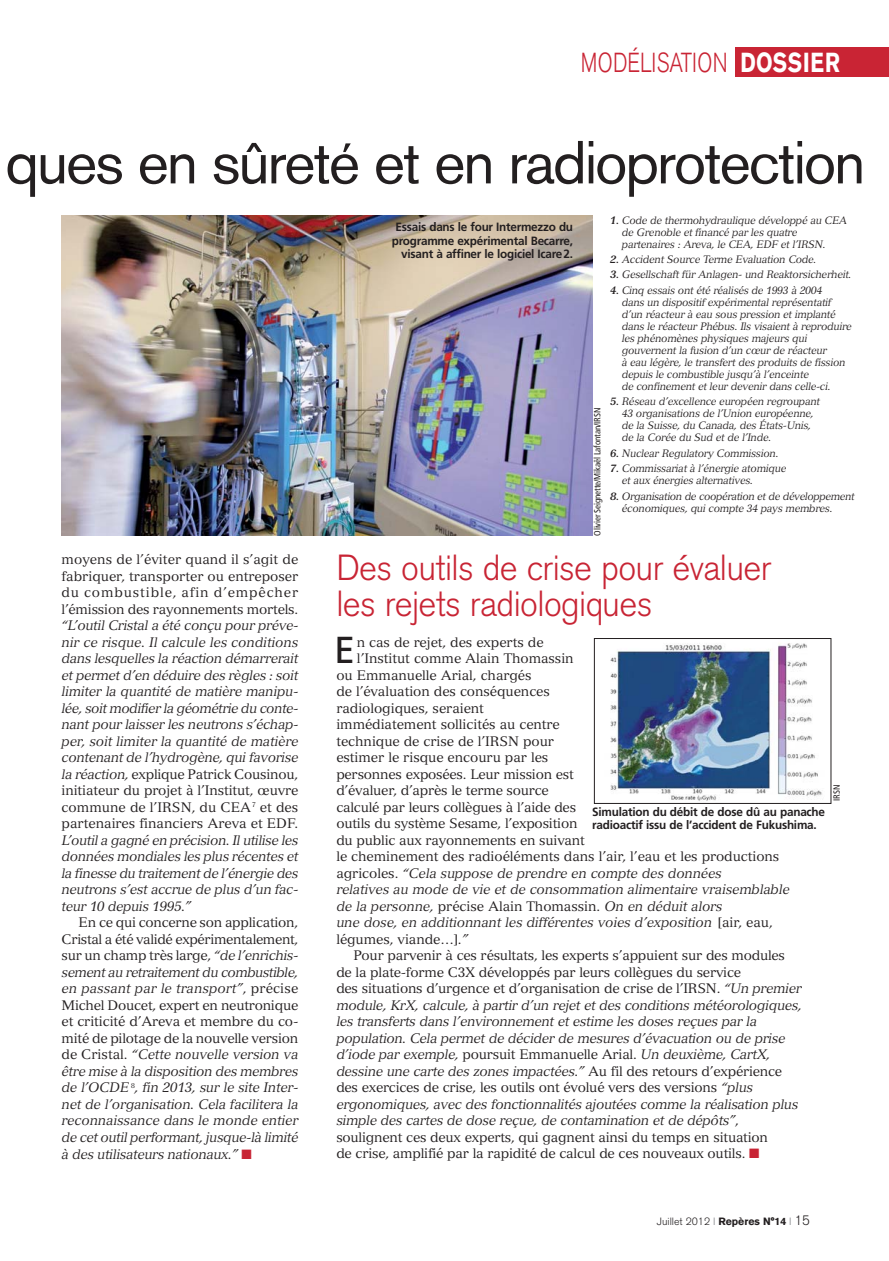
<style>
.page{position:relative;width:889px;height:1261px;background:#fff}
.page>*{position:absolute;margin:0;border:0;box-sizing:border-box;transform-origin:0 0}
.t1{font:60px "Akzidenz Grotesk BE";letter-spacing:-.035em;color:#231f20}
.t2{font:37.5px "Frutiger";color:#231f20}
.t3{font:300 36px/36px "Akzidenz Grotesk BE";letter-spacing:-.015em;color:#c82434;scale:.95 1}
.t4{font:300 27.3px "Akzidenz Grotesk BE";color:#c92434;scale:.77 1}
.t5{font:italic 13.5px/16.5px "Versailles";letter-spacing:-.015em;color:#231f20;text-align:justify}
.t6{font:13.5px/16.5px "Versailles";letter-spacing:-.015em;color:#231f20;text-align:justify}
.t7{font:700 12px/13.5px "Frutiger";letter-spacing:-.02em;color:#231f20}
.t8{font:italic 10.5px/12px "Versailles";letter-spacing:-.015em;color:#231f20}
.t9{font:300 10.5px "Akzidenz Grotesk BE";color:#231f20}
.t10{font:condensed 9px "Frutiger";letter-spacing:-.015em;color:#231f20}
.s1{font-weight:700;color:#fff}
.s2{font-style:normal}
.s3{color:#c82434}
.s4{font-weight:700}
.s5{font-style:italic}
.s6{color:#808285}
.s7{font-size:13.5px}
</style>
<div class="page">
<img style="left:62px;top:215px;width:530px;height:320px">
<div style="left:735px;top:47px;width:154px;height:30px;background:#c92434"></div>
<img style="left:610px;top:643px;width:212px;height:158px">
<div style="left:594px;top:638px;width:237px;height:165px;border:1px solid #231f20"></div>
<h3 class="t4" style="left:580px;top:52px;width:338px">MODÉLISATION <span class="s1">DOSSIER</span></h3>
<h1 class="t1" style="left:5px;top:141px;width:861px">ques en sûreté et en radioprotection</h1>
<p class="t6" style="left:62px;top:552px;width:238px">moyens de l’éviter quand il s’agit de fabriquer, transporter ou entreposer du combustible, afin d’empêcher l’émission des rayonnements mortels.</p>
<p class="t5" style="left:62px;top:618px;width:238px">“L’outil Cristal a été conçu pour préve&shy;nir ce risque. Il calcule les conditions dans lesquelles la réaction démarrerait et permet d’en déduire des règles : soit limiter la quantité de matière manipu&shy;lée, soit modifier la géométrie du conte&shy;nant pour laisser les neutrons s’échap&shy;per, soit limiter la quantité de matière contenant de l’hydrogène, qui favorise la réaction, <span class="s2">explique Patrick Cousinou, initiateur du projet à l’Institut, œuvre commune de l’IRSN, du CEA</span><sup>7</sup> <span class="s2">et des partenaires financiers Areva et EDF.</span></p>
<p class="t5" style="left:62px;top:833px;width:238px">L’outil a gagné en précision. Il utilise les données mondiales les plus récentes et la finesse du traitement de l’énergie des neutrons s’est accrue de plus d’un fac&shy;teur 10 depuis 1995.”</p>
<p class="t5" style="left:62px;top:915px;width:238px;text-indent:17px"><span class="s2">En ce qui concerne son application, Cristal a été validé expérimentalement, sur un champ très large,</span> “de l’enrichis&shy;sement au retraitement du combustible, en passant par le transport”<span class="s2">, précise Michel Doucet, expert en neutronique et criticité d’Areva et membre du co&shy;mité de pilotage de la nouvelle version de Cristal.</span> “Cette nouvelle version va être mise à la disposition des membres de l’OCDE <sup>8</sup>, fin 2013, sur le site Inter&shy;net de l’organisation. Cela facilitera la reconnaissance dans le monde entier de cet outil performant, jusque-là limité à des utilisateurs nationaux.” <span class="s3">■</span></p>
<p class="t7" style="left:392px;top:221px;width:183px;text-align:right">Essais dans le four Intermezzo du programme expérimental Becarre, visant à affiner le logiciel Icare2.</p>
<p class="t8" style="left:622px;top:215px;width:227px;text-indent:-12px"><span class="s4">1.</span> Code de thermohydraulique développé au CEA de Grenoble et financé par les quatre partenaires : Areva, le CEA, EDF et l’IRSN.</p>
<p class="t8" style="left:610px;top:254px;width:208px"><span class="s4">2.</span> Accident Source Terme Evaluation Code.</p>
<p class="t8" style="left:610px;top:270px;width:243px"><span class="s4">3.</span> Gesellschaft für Anlagen- und Reaktorsicherheit.</p>
<p class="t8" style="left:621px;top:285px;width:232px;text-indent:-11px"><span class="s4">4.</span> Cinq essais ont été réalisés de 1993 à 2004<br>dans un dispositif expérimental représentatif d’un réacteur à eau sous pression et implanté dans le réacteur Phébus. Ils visaient à reproduire les phénomènes physiques majeurs qui gouvernent la fusion d’un cœur de réacteur<br>à eau légère, le transfert des produits de fission depuis le combustible jusqu’à l’enceinte<br>de confinement et leur devenir dans celle-ci.</p>
<p class="t8" style="left:622px;top:396px;width:200px;text-indent:-12px"><span class="s4">5.</span> Réseau d’excellence européen regroupant 43 organisations de l’Union européenne, de la Suisse, du Canada, des États-Unis, de la Corée du Sud et de l’Inde.</p>
<p class="t8" style="left:610px;top:448px;width:170px"><span class="s4">6.</span> Nuclear Regulatory Commission.</p>
<p class="t8" style="left:622px;top:463px;width:166px;text-indent:-12px"><span class="s4">7.</span> Commissariat à l’énergie atomique et aux énergies alternatives.</p>
<p class="t8" style="left:622px;top:491px;width:234px;text-indent:-12px"><span class="s4">8.</span> Organisation de coopération et de développement économiques, qui compte 34 pays membres.</p>
<p class="t10" style="left:593px;top:535px;width:129px;rotate:-90deg">Olivier Seignette/Mikaël Lafontan/IRSN</p>
<h3 class="t3" style="left:336px;top:554px;width:459px">Des outils de crise pour évaluer les rejets radiologiques</h3>
<h2 class="t2" style="left:334px;top:635px;width:22px">E</h2>
<p class="t6" style="left:357px;top:635px;width:188px">n cas de rejet, des experts de</p>
<p class="t6" style="left:357px;top:651px;width:218px">l’Institut comme Alain Thomassin</p>
<p class="t6" style="left:336px;top:668px;width:197px">ou Emmanuelle Arial, chargés</p>
<p class="t6" style="left:336px;top:684px;width:215px">de l’évaluation des conséquences</p>
<p class="t6" style="left:336px;top:701px;width:149px">radiologiques, seraient</p>
<p class="t6" style="left:336px;top:717px;width:225px">immédiatement sollicités au centre</p>
<p class="t6" style="left:336px;top:734px;width:219px">technique de crise de l’IRSN pour</p>
<p class="t6" style="left:336px;top:750px;width:213px">estimer le risque encouru par les</p>
<p class="t6" style="left:336px;top:767px;width:239px">personnes exposées. Leur mission est</p>
<p class="t6" style="left:336px;top:783px;width:214px">d’évaluer, d’après le terme source</p>
<p class="t6" style="left:336px;top:800px;width:241px">calculé par leurs collègues à l’aide des</p>
<p class="t6" style="left:336px;top:816px;width:243px">outils du système Sesame, l’exposition</p>
<p class="t6" style="left:336px;top:833px;width:250px">du public aux rayonnements en suivant</p>
<p class="t6" style="left:336px;top:849px;width:444px">le cheminement des radioéléments dans l’air, l’eau et les productions</p>
<p class="t5" style="left:336px;top:866px;width:387px"><span class="s2">agricoles.</span> “Cela suppose de prendre en compte des données</p>
<p class="t5" style="left:336px;top:882px;width:455px">relatives au mode de vie et de consommation alimentaire vraisemblable</p>
<p class="t5" style="left:336px;top:899px;width:387px">de la personne, <span class="s2">précise Alain Thomassin.</span> On en déduit alors</p>
<p class="t5" style="left:336px;top:915px;width:438px">une dose, en additionnant les différentes voies d’exposition <span class="s2">[air, eau,</span></p>
<p class="t6" style="left:336px;top:932px;width:133px">légumes, viande…].<span class="s5">”</span></p>
<p class="t6" style="left:353px;top:948px;width:433px">Pour parvenir à ces résultats, les experts s’appuient sur des modules</p>
<p class="t6" style="left:336px;top:965px;width:406px">de la plate-forme C3X développés par leurs collègues du service</p>
<p class="t6" style="left:336px;top:981px;width:466px">des situations d’urgence et d’organisation de crise de l’IRSN. <span class="s5">“Un premier</span></p>
<p class="t5" style="left:336px;top:998px;width:467px">module, KrX, calcule, à partir d’un rejet et des conditions météorologiques,</p>
<p class="t5" style="left:336px;top:1014px;width:422px">les transferts dans l’environnement et estime les doses reçues par la</p>
<p class="t5" style="left:336px;top:1031px;width:450px">population. Cela permet de décider de mesures d’évacuation ou de prise</p>
<p class="t5" style="left:336px;top:1047px;width:435px">d’iode par exemple, <span class="s2">poursuit Emmanuelle Arial.</span> Un deuxième, CartX,</p>
<p class="t5" style="left:336px;top:1064px;width:447px">dessine une carte des zones impactées.” <span class="s2">Au fil des retours d’expérience</span></p>
<p class="t6" style="left:336px;top:1080px;width:418px">des exercices de crise, les outils ont évolué vers des versions <span class="s5">“plus</span></p>
<p class="t5" style="left:336px;top:1097px;width:463px">ergonomiques, avec des fonctionnalités ajoutées comme la réalisation plus</p>
<p class="t5" style="left:336px;top:1113px;width:404px">simple des cartes de dose reçue, de contamination et de dépôts”<span class="s2">,</span></p>
<p class="t6" style="left:336px;top:1130px;width:433px">soulignent ces deux experts, qui gagnent ainsi du temps en situation</p>
<p class="t6" style="left:336px;top:1146px;width:424px">de crise, amplifié par la rapidité de calcul de ces nouveaux outils. <span class="s3">■</span></p>
<p class="t7" style="left:592px;top:806px;width:234px;line-height:12.8px">Simulation du débit de dose dû au panache radioactif issu de l’accident de Fukushima.</p>
<p class="t10" style="left:833px;top:801px;width:18px;rotate:-90deg">IRSN</p>
<p class="t9" style="left:657px;top:1217px;width:155px">Juillet 2012 <span class="s6">I</span> <span class="s4">Repères N°14</span> <span class="s6">I</span> <span class="s7">15</span></p>
</div>
